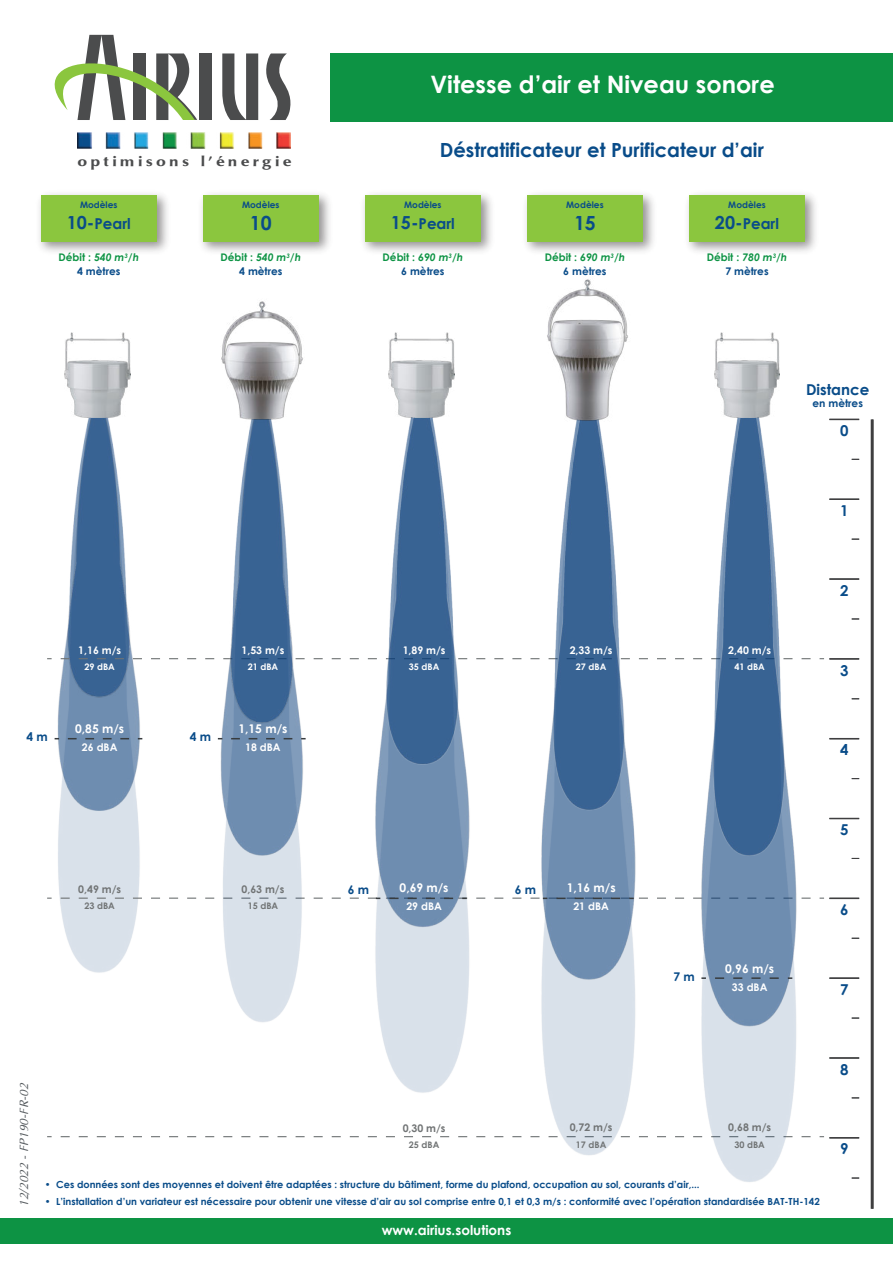
<style>
.page{position:relative;width:893px;height:1263px;background:#fff}
.page>*{position:absolute;margin:0;border:0;box-sizing:border-box;transform-origin:0 0}
.t1{font:700 24px "Century Gothic";color:#fff}
.t2{font:700 19.5px "Century Gothic";color:#094c89}
.t3{font:700 15px "Century Gothic";color:#094c89}
.t4{font:700 13.5px "Century Gothic";color:#fff}
.t5{font:700 13.5px "Optimale";color:#4b4c4d;scale:1.17 1}
.t6{font:700 12px "Century Gothic";color:#fff}
.t7{font:italic 12px "Optima";color:#565b5f}
.t8{font:700 12px "Century Gothic";color:#094c89}
.t9{font:700 10.5px/13.5px "Century Gothic";color:#094c89;text-align:center}
.t10{font:700 10.5px "Century Gothic";color:#fff}
.t11{font:700 10.5px "Century Gothic";color:#717475}
.t12{font:700 9.75px "Century Gothic";color:#094c89}
.t13{font:700 9px "Century Gothic";color:#094c89}
.t14{font:700 9px "Century Gothic";color:#fff}
.t15{font:700 9px "Century Gothic";color:#717475}
.s1{font-size:18px}
.s2{color:#0d9344}
.s3{font-style:italic;color:#0d9344}
</style>
<div class="page">
<div style="left:199px;top:53px;width:12px;height:67px;background:#4b4c4d"></div>
<svg style="left:222px;top:53px;width:36px;height:67px"></svg>
<svg style="left:266px;top:53px;width:25px;height:67px"></svg>
<svg style="left:55px;top:35px;width:142px;height:85px"></svg>
<img style="left:77px;top:133px;width:213px;height:15px">
<div style="left:330px;top:53px;width:563px;height:68px;background:#0d9344"></div>
<div style="left:0;top:1218px;width:893px;height:26px;background:#0d9344"></div>
<img style="left:39px;top:193px;width:129px;height:59px">
<div style="left:41px;top:195px;width:116px;height:46px;background:#8bc63e"></div>
<img style="left:688px;top:193px;width:128px;height:59px">
<div style="left:689px;top:195px;width:116px;height:46px;background:#8bc63e"></div>
<img style="left:201px;top:193px;width:129px;height:59px">
<div style="left:203px;top:195px;width:116px;height:46px;background:#8bc63e"></div>
<img style="left:363px;top:193px;width:129px;height:59px">
<div style="left:365px;top:195px;width:116px;height:46px;background:#8bc63e"></div>
<img style="left:526px;top:193px;width:128px;height:59px">
<div style="left:527px;top:195px;width:116px;height:46px;background:#8bc63e"></div>
<img style="left:58px;top:814px;width:82px;height:159px">
<img style="left:55px;top:648px;width:87px;height:166px">
<img style="left:65px;top:418px;width:66px;height:281px">
<hr style="left:871px;top:419px;width:3px;height:790px;background:#3f3f40">
<img style="left:65px;top:333px;width:66px;height:85px">
<hr style="left:829px;top:419px;width:30px;height:1px;background:#3f3f40">
<hr style="left:829px;top:498px;width:30px;height:2px;background:#3f3f40">
<hr style="left:829px;top:578px;width:30px;height:2px;background:#3f3f40">
<hr style="left:829px;top:658px;width:30px;height:2px;background:#3f3f40">
<hr style="left:829px;top:738px;width:30px;height:1px;background:#3f3f40">
<hr style="left:829px;top:818px;width:30px;height:1px;background:#3f3f40">
<hr style="left:829px;top:897px;width:30px;height:2px;background:#3f3f40">
<hr style="left:829px;top:977px;width:30px;height:2px;background:#3f3f40">
<hr style="left:829px;top:1057px;width:30px;height:2px;background:#3f3f40">
<hr style="left:829px;top:1137px;width:30px;height:1px;background:#3f3f40">
<svg style="left:61px;top:658px;width:763px;height:1px"></svg>
<svg style="left:68px;top:738px;width:74px;height:1px"></svg>
<img style="left:223px;top:858px;width:79px;height:164px">
<img style="left:218px;top:658px;width:88px;height:200px">
<img style="left:229px;top:453px;width:66px;height:271px">
<svg style="left:231px;top:738px;width:75px;height:1px"></svg>
<img style="left:221px;top:301px;width:82px;height:152px">
<img style="left:375px;top:930px;width:94px;height:163px">
<img style="left:371px;top:658px;width:102px;height:272px">
<img style="left:384px;top:418px;width:76px;height:348px">
<img style="left:388px;top:333px;width:66px;height:85px">
<svg style="left:61px;top:1136px;width:763px;height:1px"></svg>
<img style="left:538px;top:984px;width:101px;height:171px">
<img style="left:538px;top:658px;width:101px;height:326px">
<img style="left:550px;top:429px;width:76px;height:383px">
<svg style="left:61px;top:897px;width:763px;height:2px"></svg>
<img style="left:547px;top:279px;width:81px;height:150px">
<img style="left:698px;top:1031px;width:101px;height:151px">
<img style="left:698px;top:658px;width:101px;height:373px">
<img style="left:710px;top:418px;width:76px;height:440px">
<svg style="left:715px;top:977px;width:77px;height:2px"></svg>
<img style="left:714px;top:333px;width:66px;height:85px">
<h3 class="t5" style="left:78px;top:156px;width:184px">o p t i m i s o n s l ’ é n e r g i e</h3>
<p class="t13" style="left:80px;top:200px;width:39px">Modèles</p>
<h3 class="t3" style="left:67px;top:216px;width:66px"><span class="s1">10-</span>Pearl</h3>
<p class="t9" style="left:59px;top:251px;width:82px"><span class="s2">Débit :</span> <span class="s3">540 m</span><sup>3</sup><span class="s3">/h<br></span>4 mètres</p>
<p class="t13" style="left:242px;top:200px;width:39px">Modèles</p>
<h2 class="t2" style="left:250px;top:214px;width:23px">10</h2>
<p class="t9" style="left:221px;top:251px;width:82px"><span class="s2">Débit :</span> <span class="s3">540 m</span><sup>3</sup><span class="s3">/h<br></span>4 mètres</p>
<p class="t8" style="left:26px;top:731px;width:23px">4 m</p>
<p class="t10" style="left:78px;top:645px;width:44px">1,16 m/s</p>
<p class="t14" style="left:85px;top:663px;width:32px">29 dBA</p>
<p class="t6" style="left:75px;top:724px;width:50px">0,85 m/s</p>
<p class="t10" style="left:82px;top:743px;width:37px">26 dBA</p>
<p class="t11" style="left:78px;top:884px;width:44px">0,49 m/s</p>
<p class="t15" style="left:85px;top:902px;width:32px">23 dBA</p>
<p class="t8" style="left:190px;top:731px;width:23px">4 m</p>
<p class="t10" style="left:242px;top:645px;width:44px">1,53 m/s</p>
<p class="t14" style="left:248px;top:663px;width:32px">21 dBA</p>
<p class="t6" style="left:239px;top:724px;width:50px">1,15 m/s</p>
<p class="t10" style="left:245px;top:743px;width:37px">18 dBA</p>
<p class="t11" style="left:242px;top:884px;width:44px">0,63 m/s</p>
<p class="t15" style="left:248px;top:902px;width:32px">15 dBA</p>
<h1 class="t1" style="left:430px;top:73px;width:346px">Vitesse d’air et Niveau sonore</h1>
<h2 class="t2" style="left:440px;top:141px;width:326px">Déstratificateur et Purificateur d’air</h2>
<p class="t13" style="left:404px;top:200px;width:39px">Modèles</p>
<h3 class="t3" style="left:391px;top:216px;width:66px"><span class="s1">15-</span>Pearl</h3>
<p class="t9" style="left:383px;top:251px;width:82px"><span class="s2">Débit :</span> <span class="s3">690 m</span><sup>3</sup><span class="s3">/h<br></span>6 mètres</p>
<p class="t13" style="left:566px;top:200px;width:39px">Modèles</p>
<h2 class="t2" style="left:574px;top:214px;width:23px">15</h2>
<p class="t9" style="left:545px;top:251px;width:82px"><span class="s2">Débit :</span> <span class="s3">690 m</span><sup>3</sup><span class="s3">/h<br></span>6 mètres</p>
<p class="t13" style="left:728px;top:200px;width:39px">Modèles</p>
<h3 class="t3" style="left:715px;top:216px;width:66px"><span class="s1">20-</span>Pearl</h3>
<p class="t9" style="left:707px;top:251px;width:82px"><span class="s2">Débit :</span> <span class="s3">780 m</span><sup>3</sup><span class="s3">/h<br></span>7 mètres</p>
<p class="t10" style="left:403px;top:645px;width:44px">1,89 m/s</p>
<p class="t14" style="left:409px;top:663px;width:32px">35 dBA</p>
<p class="t8" style="left:348px;top:884px;width:23px">6 m</p>
<p class="t6" style="left:400px;top:882px;width:50px">0,69 m/s</p>
<p class="t10" style="left:406px;top:902px;width:37px">29 dBA</p>
<p class="t10" style="left:570px;top:645px;width:44px">2,33 m/s</p>
<p class="t14" style="left:576px;top:663px;width:32px">27 dBA</p>
<p class="t8" style="left:515px;top:884px;width:23px">6 m</p>
<p class="t6" style="left:567px;top:882px;width:50px">1,16 m/s</p>
<p class="t10" style="left:573px;top:902px;width:37px">21 dBA</p>
<p class="t10" style="left:728px;top:645px;width:44px">2,40 m/s</p>
<p class="t14" style="left:734px;top:663px;width:32px">41 dBA</p>
<p class="t8" style="left:673px;top:971px;width:23px">7 m</p>
<p class="t6" style="left:725px;top:963px;width:50px">0,96 m/s</p>
<p class="t10" style="left:732px;top:982px;width:37px">33 dBA</p>
<h3 class="t3" style="left:806px;top:382px;width:65px">Distance</h3>
<p class="t9" style="left:813px;top:397px;width:52px">en mètres</p>
<h3 class="t3" style="left:840px;top:424px;width:10px">0</h3>
<h3 class="t3" style="left:840px;top:504px;width:10px">1</h3>
<h3 class="t3" style="left:840px;top:583px;width:10px">2</h3>
<h3 class="t3" style="left:840px;top:663px;width:10px">3</h3>
<h3 class="t3" style="left:840px;top:743px;width:10px">4</h3>
<h3 class="t3" style="left:840px;top:823px;width:10px">5</h3>
<h3 class="t3" style="left:840px;top:903px;width:10px">6</h3>
<h3 class="t3" style="left:840px;top:982px;width:10px">7</h3>
<h3 class="t3" style="left:840px;top:1062px;width:10px">8</h3>
<p class="t7" style="left:19px;top:1207px;width:126px;rotate:-90deg">12/2022 - FP190-FR-02</p>
<p class="t11" style="left:403px;top:1123px;width:44px">0,30 m/s</p>
<p class="t15" style="left:409px;top:1141px;width:32px">25 dBA</p>
<p class="t11" style="left:570px;top:1123px;width:44px">0,72 m/s</p>
<p class="t15" style="left:576px;top:1140px;width:32px">17 dBA</p>
<p class="t12" style="left:45px;top:1180px;width:656px">ï Ces données sont des moyennes et doivent être adaptées : structure du bâtiment, forme du plafond, occupation au sol, courants d’air,...</p>
<p class="t11" style="left:728px;top:1123px;width:44px">0,68 m/s</p>
<p class="t15" style="left:734px;top:1140px;width:32px">30 dBA</p>
<p class="t12" style="left:45px;top:1197px;width:776px">ï L’installation d’un variateur est nécessaire pour obtenir une vitesse d’air au sol comprise entre 0,1 et 0,3 m/s : conformité avec l’opération standardisée BAT-TH-142</p>
<h3 class="t4" style="left:382px;top:1223px;width:131px">www.airius.solutions</h3>
<h3 class="t3" style="left:840px;top:1142px;width:10px">9</h3>
</div>
